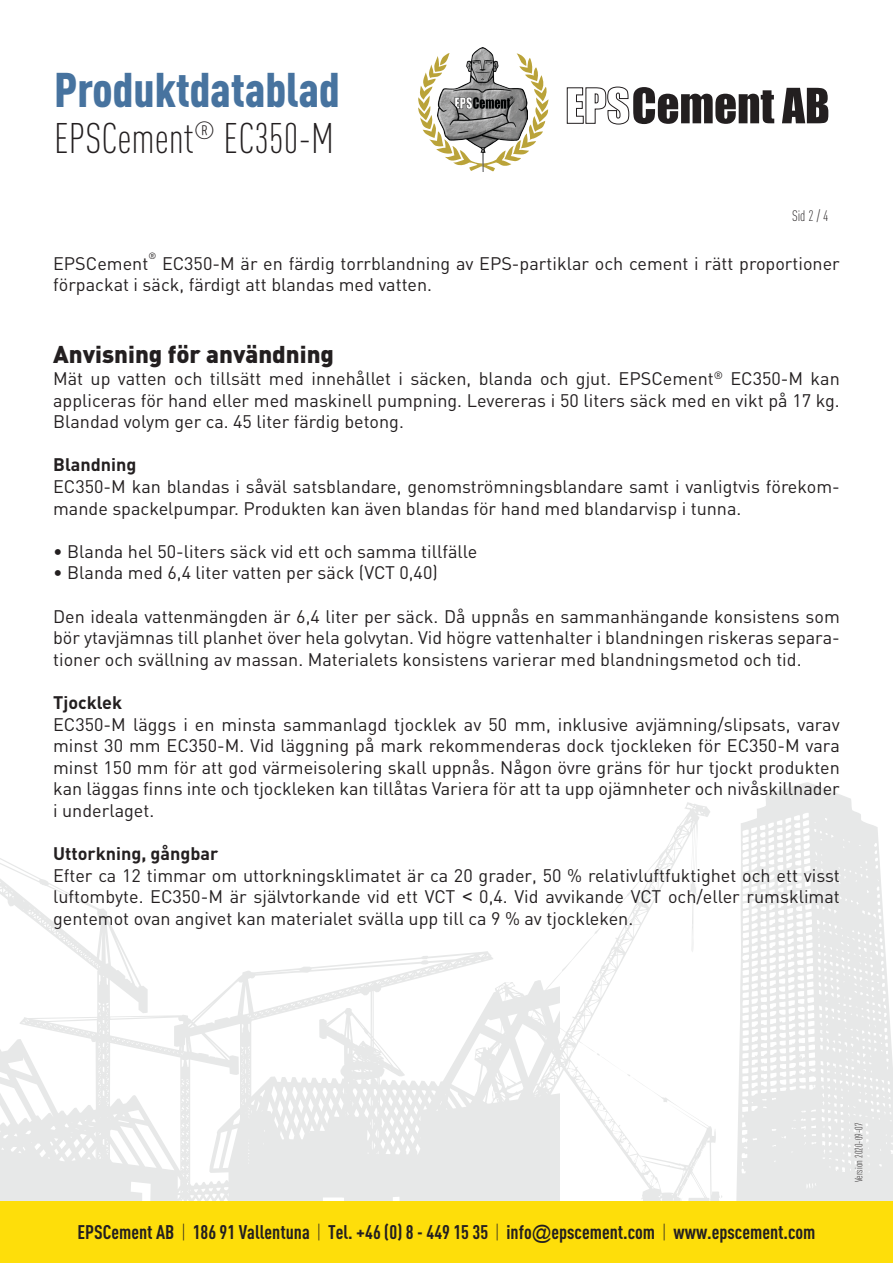
<style>
.page{position:relative;width:893px;height:1263px;background:#fff}
.page>*{position:absolute;margin:0;border:0;box-sizing:border-box;transform-origin:0 0}
.t1{font:900 48px "DIN Cond";color:#47739f}
.t2{font:300 42.15px "DIN Cond";color:#231f20}
.t3{font:900 24px "DIN";color:#231f20}
.t4{font:700 19.5px "DIN Cond";color:#231f20}
.t5{font:18px/21.6px "DIN";color:#231f20;text-align:justify}
.t6{font:700 18px "DIN";color:#231f20}
.t7{font:300 15px "DIN Cond";color:#231f20}
.t8{font:300 10.5px "DIN Cond";color:#231f20}
.t9{font:9px "DIN";color:#231f20}
.s1{font-family:"Arial"}
.s2{font-weight:300}
.s3{font-family:"Arial";font-weight:400}
</style>
<div class="page">
<svg style="left:736px;top:782px;width:157px;height:419px;fill:#e7e8e8"></svg>
<svg style="left:560px;top:802px;width:162px;height:399px"></svg>
<svg style="left:0;top:858px;width:560px;height:343px"></svg>
<svg style="left:567px;top:86px;width:261px;height:39px"></svg>
<svg style="left:418px;top:56px;width:130px;height:97px"></svg>
<img style="left:438px;top:48px;width:89px;height:124px">
<div style="left:0;top:1201px;width:893px;height:62px;background:#fede0a"></div>
<h1 class="t1" style="left:54px;top:60px;width:287px">Produktdatablad</h1>
<h2 class="t2" style="left:54px;top:114px;width:281px">EPSCement<sup>®</sup> EC350-M</h2>
<p class="t7" style="left:792px;top:207px;width:38px">Sid 2 / 4</p>
<p class="t9" style="left:148px;top:250px;width:9px">®</p>
<p class="t5" style="left:53px;top:252px;width:788px;text-indent:109px">EC350-M är en färdig torrblandning av EPS-partiklar och cement i rätt proportioner förpackat i säck, färdigt att blandas med vatten.</p>
<p class="t5" style="left:53px;top:252px;width:97px">EPSCement</p>
<h3 class="t3" style="left:53px;top:339px;width:282px">Anvisning för användning</h3>
<p class="t5" style="left:53px;top:367px;width:788px">Mät up vatten och tillsätt med innehållet i säcken, blanda och gjut. EPSCement<sup>®</sup> EC350-M kan appliceras för hand eller med maskinell pumpning. Levereras i 50 liters säck med en vikt på 17 kg.<br>Blandad volym ger ca. 45 liter färdig betong.</p>
<p class="t6" style="left:53px;top:453px;width:85px">Blandning</p>
<p class="t5" style="left:53px;top:475px;width:788px">EC350-M kan blandas i såväl satsblandare, genomströmningsblandare samt i vanligtvis förekom&shy;mande spackelpumpar. Produkten kan även blandas för hand med blandarvisp i tunna.</p>
<p class="t5" style="left:53px;top:540px;width:426px">• Blanda hel 50-liters säck vid ett och samma tillfälle</p>
<p class="t5" style="left:53px;top:562px;width:386px">• Blanda med 6,4 liter vatten per säck (VCT 0,40)</p>
<p class="t5" style="left:53px;top:605px;width:788px">Den ideala vattenmängden är 6,4 liter per säck. Då uppnås en sammanhängande konsistens som bör ytavjämnas till planhet över hela golvytan. Vid högre vattenhalter i blandningen riskeras separa&shy;tioner och svällning av massan. Materialets konsistens varierar med blandningsmetod och tid.</p>
<p class="t6" style="left:53px;top:691px;width:71px">Tjocklek</p>
<p class="t5" style="left:53px;top:713px;width:788px">EC350-M läggs i en minsta sammanlagd tjocklek av 50 mm, inklusive avjämning/slipsats, varav minst 30 mm EC350-M. Vid läggning på mark rekommenderas dock tjockleken för EC350-M vara minst 150 mm för att god värmeisolering skall uppnås. Någon övre gräns för hur tjockt produkten kan läggas finns inte och tjockleken kan tillåtas Variera för att ta upp ojämnheter och nivåskillnader i underlaget.</p>
<p class="t6" style="left:53px;top:842px;width:167px">Uttorkning, gångbar</p>
<p class="t5" style="left:53px;top:864px;width:788px">Efter ca 12 timmar om uttorkningsklimatet är ca 20 grader, 50 % relativluftfuktighet och ett visst luftombyte. EC350-M är självtorkande vid ett VCT <span class="s1">&lt;</span> 0,4. Vid avvikande VCT och/eller rumsklimat gentemot ovan angivet kan materialet svälla upp till ca 9 % av tjockleken.</p>
<p class="t4" style="left:77px;top:1220px;width:739px">EPSCement AB <span class="s2">|</span> 186 91 Vallentuna <span class="s2">|</span> Tel. +46 (0) 8 - 449 15 35 <span class="s2">|</span> info<span class="s3">@</span>epscement.com <span class="s2">|</span> www.epscement.com</p>
<p class="t8" style="left:853px;top:1182px;width:61px;rotate:-90deg">Version 2020-09-07</p>
</div>
